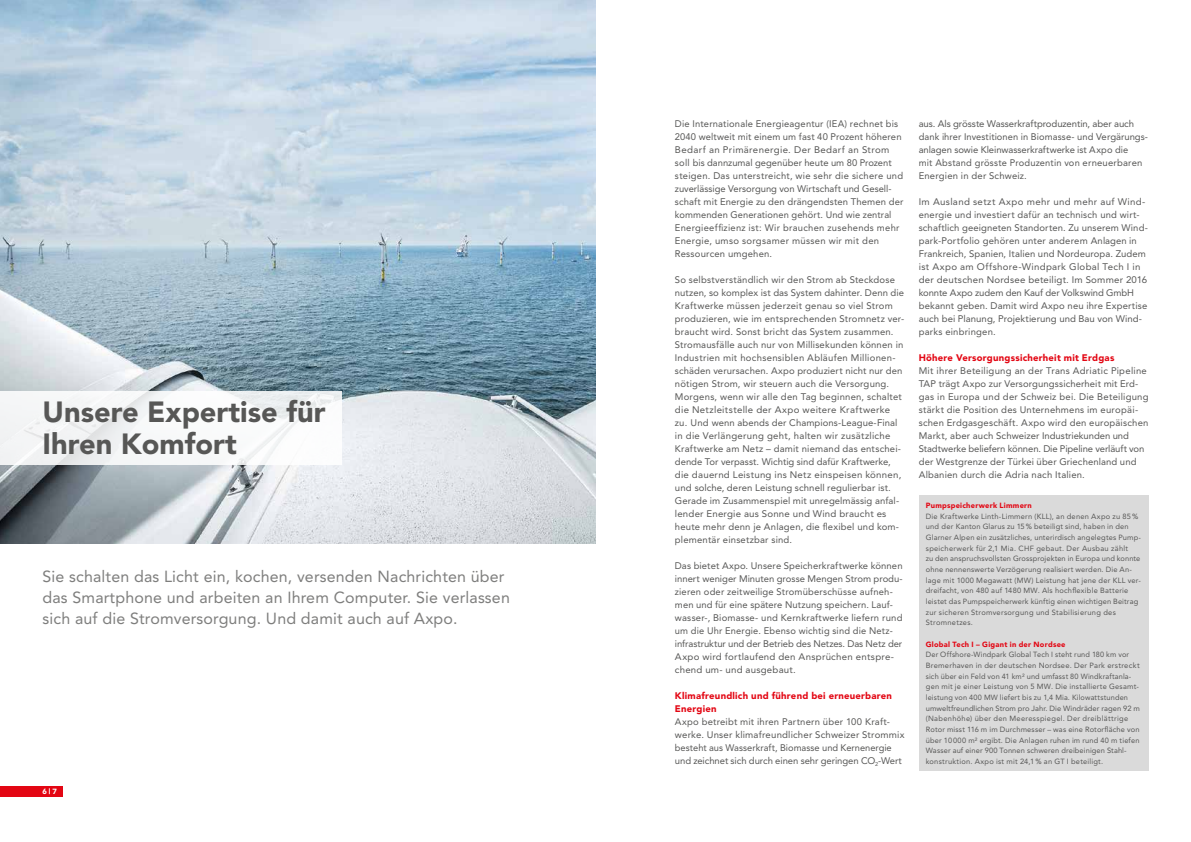
<style>
.page{position:relative;width:1191px;height:842px;background:#fff}
.page>*{position:absolute;margin:0;border:0;box-sizing:border-box;transform-origin:0 0}
.t1{font:900 29px/32px "Avenir";color:#575756}
.t2{font:16px/21px "Avenir";letter-spacing:.01em;color:#7e7e7d}
.t3{font:9.5px/13px "Avenir";letter-spacing:.015em;color:#575756}
.t4{font:900 9.5px/13px "Avenir";letter-spacing:.025em;color:#e30613}
.t5{font:7.5px/10.7px "Avenir";letter-spacing:.02em;color:#575756}
.t6{font:900 7.5px "Avenir";letter-spacing:.03em;color:#e30613}
.t7{font:900 7.5px "Avenir";color:#fff}
</style>
<div class="page">
<div style="left:0;top:786px;width:63px;height:11px;background:#e30613"></div>
<img style="left:0;top:0;width:595px;height:543px">
<svg style="left:0;top:391px;width:342px;height:73px;fill:#f6f7f8"></svg>
<div style="left:918px;top:495px;width:230px;height:276px;background:#dadada"></div>
<h1 class="t1" style="left:43px;top:395px;width:285px">Unsere Expertise für<br>Ihren Komfort</h1>
<h2 class="t2" style="left:43px;top:566px;width:469px">Sie schalten das Licht ein, kochen, versenden Nachrichten über das Smartphone und arbeiten an Ihrem Computer. Sie verlassen sich auf die Stromversorgung. Und damit auch auf Axpo.</h2>
<p class="t7" style="left:43px;top:787px;width:16px">6 | 7</p>
<p class="t3" style="left:675px;top:117px;width:230px">Die Internationale Energieagentur (IEA) rechnet bis 2040 weltweit mit einem um fast 40 Prozent höheren Bedarf an Primärenergie. Der Bedarf an Strom soll bis dannzumal gegenüber heute um 80 Prozent steigen. Das unterstreicht, wie sehr die sichere und zuverlässige Versorgung von Wirtschaft und Gesell&shy;schaft mit Energie zu den drängendsten Themen der kommenden Generationen gehört. Und wie zentral Energieeffizienz ist: Wir brauchen zusehends mehr Energie, umso sorgsamer müssen wir mit den Ressourcen umgehen.</p>
<p class="t3" style="left:675px;top:273px;width:231px">So selbstverständlich wir den Strom ab Steckdose nutzen, so komplex ist das System dahinter. Denn die Kraftwerke müssen jederzeit genau so viel Strom produzieren, wie im entsprechenden Stromnetz ver&shy;braucht wird. Sonst bricht das System zusammen.<br>Stromausfälle auch nur von Millisekunden können in Industrien mit hochsensiblen Abläufen Millionen&shy;schäden verursachen. Axpo produziert nicht nur den nötigen Strom, wir steuern auch die Versorgung.<br>Morgens, wenn wir alle den Tag beginnen, schaltet die Netzleitstelle der Axpo weitere Kraftwerke zu. Und wenn abends der Champions-League-Final in die Verlängerung geht, halten wir zusätzliche Kraftwerke am Netz – damit niemand das entschei&shy;dende Tor verpasst. Wichtig sind dafür Kraftwerke, die dauernd Leistung ins Netz einspeisen können, und solche, deren Leistung schnell regulierbar ist.<br>Gerade im Zusammenspiel mit unregelmässig anfal&shy;lender Energie aus Sonne und Wind braucht es heute mehr denn je Anlagen, die flexibel und kom&shy;plementär einsetzbar sind.</p>
<p class="t3" style="left:675px;top:559px;width:229px">Das bietet Axpo. Unsere Speicherkraftwerke können innert weniger Minuten grosse Mengen Strom produ&shy;zieren oder zeitweilige Stromüberschüsse aufneh&shy;men und für eine spätere Nutzung speichern. Lauf&shy;wasser-, Biomasse- und Kernkraftwerke liefern rund um die Uhr Energie. Ebenso wichtig sind die Netz&shy;infrastruktur und der Betrieb des Netzes. Das Netz der Axpo wird fortlaufend den Ansprüchen entspre&shy;chend um- und ausgebaut.</p>
<p class="t4" style="left:675px;top:689px;width:219px">Klimafreundlich und führend bei erneuerbaren<br>Energien</p>
<p class="t3" style="left:675px;top:715px;width:231px">Axpo betreibt mit ihren Partnern über 100 Kraft&shy;werke. Unser klimafreundlicher Schweizer Strommix besteht aus Wasserkraft, Biomasse und Kernenergie und zeichnet sich durch einen sehr geringen CO<sub>2</sub>-Wert</p>
<p class="t3" style="left:918px;top:117px;width:231px">aus. Als grösste Wasserkraftproduzentin, aber auch dank ihrer Investitionen in Biomasse- und Vergärungs&shy;anlagen sowie Kleinwasserkraftwerke ist Axpo die<br>mit Abstand grösste Produzentin von erneuerbaren Energien in der Schweiz.</p>
<p class="t3" style="left:918px;top:195px;width:231px">Im Ausland setzt Axpo mehr und mehr auf Wind&shy;energie und investiert dafür an technisch und wirt&shy;schaftlich geeigneten Standorten. Zu unserem Wind&shy;park-Portfolio gehören unter anderem Anlagen in Frankreich, Spanien, Italien und Nordeuropa. Zudem ist Axpo am Offshore-Windpark Global Tech I in der deutschen Nordsee beteiligt. Im Sommer 2016 konnte Axpo zudem den Kauf der Volkswind GmbH bekannt geben. Damit wird Axpo neu ihre Expertise auch bei Planung, Projektierung und Bau von Wind&shy;parks einbringen.</p>
<p class="t4" style="left:918px;top:351px;width:197px">Höhere Versorgungssicherheit mit Erdgas</p>
<p class="t3" style="left:918px;top:364px;width:231px">Mit ihrer Beteiligung an der Trans Adriatic Pipeline TAP trägt Axpo zur Versorgungssicherheit mit Erd&shy;gas in Europa und der Schweiz bei. Die Beteiligung stärkt die Position des Unternehmens im europäi&shy;schen Erdgasgeschäft. Axpo wird den europäischen Markt, aber auch Schweizer Industriekunden und Stadtwerke beliefern können. Die Pipeline verläuft von der Westgrenze der Türkei über Griechenland und Albanien durch die Adria nach Italien.</p>
<p class="t6" style="left:926px;top:501px;width:107px">Pumpspeicherwerk Limmern</p>
<p class="t5" style="left:926px;top:511px;width:217px">Die Kraftwerke Linth-Limmern (KLL), an denen Axpo zu 85 % und der Kanton Glarus zu 15% beteiligt sind, haben in den Glarner Alpen ein zusätzliches, unterirdisch angelegtes Pump&shy;speicherwerk für 2,1 Mia. CHF gebaut. Der Ausbau zählt<br>zu den anspruchsvollsten Grossprojekten in Europa und konnte ohne nennenswerte Verzögerung realisiert werden. Die An&shy;lage mit 1000 Megawatt (MW) Leistung hat jene der KLL ver&shy;dreifacht, von 480 auf 1480 MW. Als hochflexible Batterie leistet das Pumpspeicherwerk künftig einen wichtigen Beitrag zur sicheren Stromversorgung und Stabilisierung des Stromnetzes.</p>
<p class="t6" style="left:926px;top:639px;width:141px">Global Tech I – Gigant in der Nordsee</p>
<p class="t5" style="left:926px;top:649px;width:215px">Der Offshore-Windpark Global Tech I steht rund 180 km vor Bremerhaven in der deutschen Nordsee. Der Park erstreckt sich über ein Feld von 41 km² und umfasst 80 Windkraftanla&shy;gen mit je einer Leistung von 5 MW. Die installierte Gesamt&shy;leistung von 400 MW liefert bis zu 1,4 Mia. Kilowattstunden umweltfreundlichen Strom pro Jahr. Die Windräder ragen 92 m (Nabenhöhe) über den Meeresspiegel. Der dreiblättrige Rotor misst 116 m im Durchmesser – was eine Rotorfläche von über 10000 m² ergibt. Die Anlagen ruhen im rund 40 m tiefen Wasser auf einer 900 Tonnen schweren dreibeinigen Stahl&shy;konstruktion. Axpo ist mit 24,1 % an GT I beteiligt.</p>
</div>
